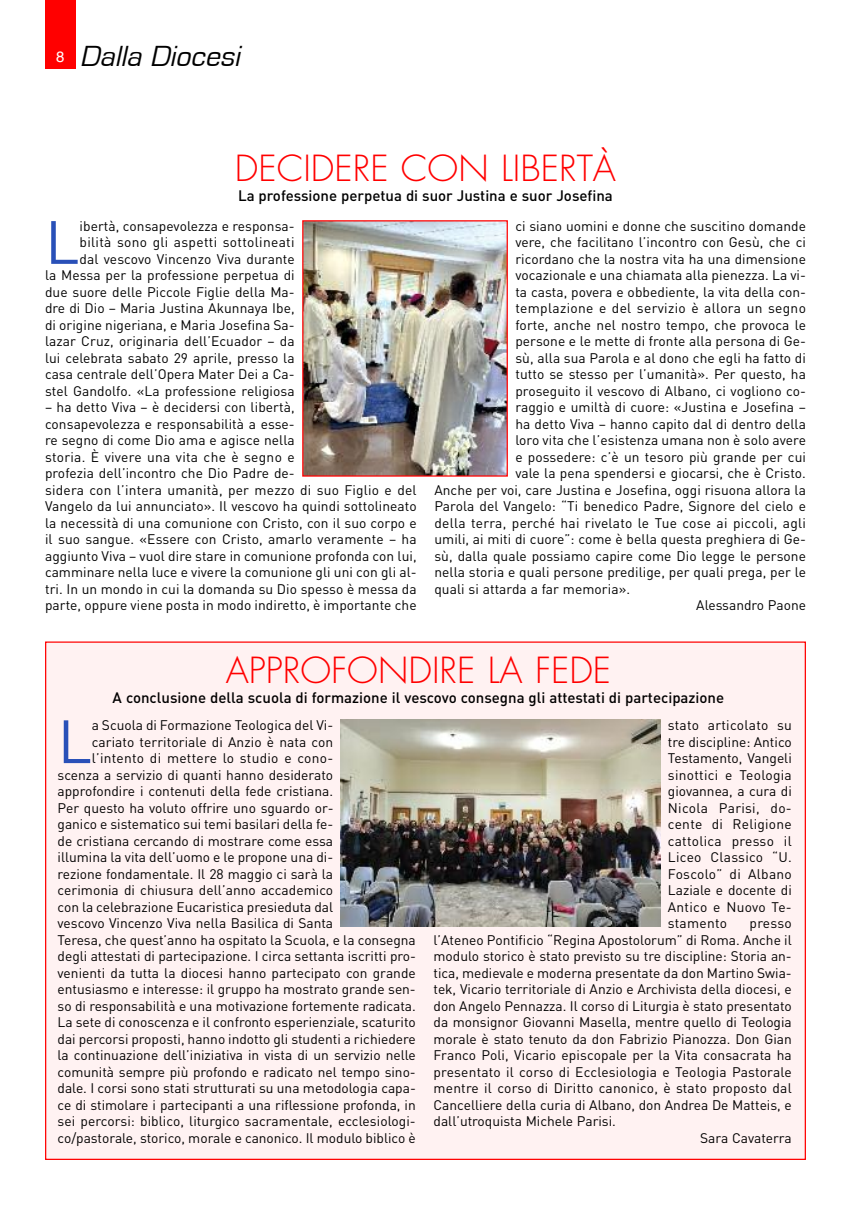
<style>
.page{position:relative;width:851px;height:1205px;background:#fff}
.page>*{position:absolute;margin:0;border:0;box-sizing:border-box;transform-origin:0 0}
.t1{font:60px "DIN";color:#2950b8}
.t2{font:300 35px "Futura Std";color:#f00}
.t3{font:italic 30px "Eurostile";color:#000}
.t4{font:500 15px "DIN";color:#000}
.t5{font:13.75px/16.5px "DIN";color:#000;text-align:right}
.t6{font:13.75px "DIN";letter-spacing:.02em;color:#000}
.t7{font:13.75px "DIN";letter-spacing:.025em;color:#000}
.s1{font-family:"Helvetica";font-style:normal;font-size:15px;color:#fff}
</style>
<div class="page">
<div style="left:45px;top:0;width:31px;height:68px;background:#f00"></div>
<div style="left:46px;top:643px;width:758px;height:515px;background:#fff2f2"></div>
<img style="left:304px;top:222px;width:202px;height:253px">
<div style="left:302px;top:220px;width:206px;height:257px;border:1px solid #f00"></div>
<img style="left:340px;top:719px;width:320px;height:207px">
<h3 class="t3" style="left:56px;top:42px;width:191px"><span class="s1">8</span> dalla diocesi</h3>
<h2 class="t2" style="left:235px;top:152px;width:382px">DECIDERE CON LIBERTÀ</h2>
<p class="t4" style="left:238px;top:187px;width:376px">La professione perpetua di suor Justina e suor Josefina</p>
<p class="t5" style="left:45px;top:218px;width:251px">ibertà, consapevolezza e responsa&shy;bilità sono gli aspetti sottolineati<br>dal vescovo Vincenzo Viva durante<br>la Messa per la professione perpetua di due suore delle Piccole Figlie della Ma&shy;dre di Dio – Maria Justina Akunnaya Ibe, di origine nigeriana, e Maria Josefina Sa&shy;lazar Cruz, originaria dell’Ecuador – da lui celebrata sabato 29 aprile, presso la casa centrale dell’Opera Mater Dei a Ca&shy;stel Gandolfo. «La professione religiosa</p>
<p class="t5" style="left:45px;top:399px;width:373px;text-align:left">– ha detto Viva – è decidersi con libertà,<br>consapevolezza e responsabilità a esse-<br>re segno di come Dio ama e agisce nella<br>storia. È vivere una vita che è segno e<br>profezia dell’incontro che Dio Padre de-<br>sidera con l’intera umanità, per mezzo di suo Figlio e del Vangelo da lui annunciato». Il vescovo ha quindi sottolineato la necessità di una comunione con Cristo, con il suo corpo e il suo sangue. «Essere con Cristo, amarlo veramente – ha aggiunto Viva – vuol dire stare in comunione profonda con lui, camminare nella luce e vivere la comunione gli uni con gli al&shy;tri. In un mondo in cui la domanda su Dio spesso è messa da parte, oppure viene posta in modo indiretto, è importante che</p>
<h1 class="t1" style="left:45px;top:208px;width:36px">L</h1>
<p class="t5" style="left:515px;top:218px;width:292px">ci siano uomini e donne che suscitino domande</p>
<p class="t5" style="left:515px;top:234px;width:292px">vere, che facilitano l’incontro con Gesù, che ci</p>
<p class="t5" style="left:515px;top:251px;width:292px">ricordano che la nostra vita ha una dimensione</p>
<p class="t5" style="left:515px;top:267px;width:292px">vocazionale e una chiamata alla pienezza. La vi-</p>
<p class="t5" style="left:515px;top:284px;width:292px">ta casta, povera e obbediente, la vita della con-</p>
<p class="t7" style="left:515px;top:301px;width:292px">templazione e del servizio è allora un segno</p>
<p class="t5" style="left:515px;top:317px;width:292px">forte, anche nel nostro tempo, che provoca le</p>
<p class="t5" style="left:515px;top:333px;width:292px">persone e le mette di fronte alla persona di Ge-</p>
<p class="t5" style="left:515px;top:350px;width:292px">sù, alla sua Parola e al dono che egli ha fatto di</p>
<p class="t5" style="left:515px;top:366px;width:292px">tutto se stesso per l’umanità». Per questo, ha</p>
<p class="t5" style="left:515px;top:383px;width:292px">proseguito il vescovo di Albano, ci vogliono co-</p>
<p class="t5" style="left:515px;top:399px;width:292px">raggio e umiltà di cuore: «Justina e Josefina –</p>
<p class="t5" style="left:515px;top:416px;width:292px">ha detto Viva – hanno capito dal di dentro della</p>
<p class="t5" style="left:515px;top:432px;width:292px">loro vita che l’esistenza umana non è solo avere</p>
<p class="t5" style="left:515px;top:449px;width:292px">e possedere: c’è un tesoro più grande per cui</p>
<p class="t5" style="left:515px;top:465px;width:292px">vale la pena spendersi e giocarsi, che è Cristo.</p>
<p class="t5" style="left:434px;top:482px;width:373px">Anche per voi, care Justina e Josefina, oggi risuona allora la</p>
<p class="t5" style="left:434px;top:498px;width:373px">Parola del Vangelo: “Ti benedico Padre, Signore del cielo e</p>
<p class="t6" style="left:434px;top:515px;width:373px">della terra, perché hai rivelato le Tue cose ai piccoli, agli</p>
<p class="t5" style="left:434px;top:531px;width:373px">umili, ai miti di cuore”: come è bella questa preghiera di Ge-</p>
<p class="t5" style="left:434px;top:548px;width:373px">sù, dalla quale possiamo capire come Dio legge le persone</p>
<p class="t5" style="left:434px;top:564px;width:373px">nella storia e quali persone predilige, per quali prega, per le</p>
<p class="t5" style="left:434px;top:581px;width:197px">quali si attarda a far memoria».</p>
<p class="t5" style="left:696px;top:597px;width:111px">Alessandro Paone</p>
<h2 class="t2" style="left:226px;top:654px;width:387px">APPROFONDIRE LA FEDE</h2>
<p class="t4" style="left:113px;top:689px;width:613px">A conclusione della scuola di formazione il vescovo consegna gli attestati di partecipazione</p>
<h1 class="t1" style="left:58px;top:707px;width:36px">L</h1>
<p class="t5" style="left:92px;top:717px;width:243px">a Scuola di Formazione Teologica del Vi-</p>
<p class="t5" style="left:92px;top:733px;width:243px">cariato territoriale di Anzio è nata con</p>
<p class="t6" style="left:92px;top:750px;width:243px">l’intento di mettere lo studio e cono-</p>
<p class="t5" style="left:58px;top:766px;width:277px">scenza a servizio di quanti hanno desiderato</p>
<p class="t5" style="left:58px;top:783px;width:277px">approfondire i contenuti della fede cristiana.</p>
<p class="t5" style="left:58px;top:799px;width:277px">Per questo ha voluto offrire uno sguardo or-</p>
<p class="t5" style="left:58px;top:816px;width:277px">ganico e sistematico sui temi basilari della fe-</p>
<p class="t5" style="left:58px;top:832px;width:277px">de cristiana cercando di mostrare come essa</p>
<p class="t5" style="left:58px;top:849px;width:277px">illumina la vita dell’uomo e le propone una di-</p>
<p class="t5" style="left:58px;top:865px;width:277px">rezione fondamentale. Il 28 maggio ci sarà la</p>
<p class="t5" style="left:58px;top:882px;width:277px">cerimonia di chiusura dell’anno accademico</p>
<p class="t5" style="left:58px;top:898px;width:277px">con la celebrazione Eucaristica presieduta dal</p>
<p class="t5" style="left:58px;top:915px;width:277px">vescovo Vincenzo Viva nella Basilica di Santa</p>
<p class="t5" style="left:58px;top:931px;width:360px">Teresa, che quest’anno ha ospitato la Scuola, e la consegna</p>
<p class="t5" style="left:58px;top:948px;width:360px">degli attestati di partecipazione. I circa settanta iscritti pro-</p>
<p class="t5" style="left:58px;top:964px;width:360px">venienti da tutta la diocesi hanno partecipato con grande</p>
<p class="t5" style="left:58px;top:981px;width:360px">entusiasmo e interesse: il gruppo ha mostrato grande sen-</p>
<p class="t5" style="left:58px;top:997px;width:360px">so di responsabilità e una motivazione fortemente radicata.</p>
<p class="t5" style="left:58px;top:1014px;width:360px">La sete di conoscenza e il confronto esperienziale, scaturito</p>
<p class="t5" style="left:58px;top:1030px;width:360px">dai percorsi proposti, hanno indotto gli studenti a richiedere</p>
<p class="t5" style="left:58px;top:1047px;width:360px">la continuazione dell’iniziativa in vista di un servizio nelle</p>
<p class="t5" style="left:58px;top:1063px;width:360px">comunità sempre più profondo e radicato nel tempo sino-</p>
<p class="t5" style="left:58px;top:1080px;width:360px">dale. I corsi sono stati strutturati su una metodologia capa-</p>
<p class="t5" style="left:58px;top:1096px;width:360px">ce di stimolare i partecipanti a una riflessione profonda, in</p>
<p class="t5" style="left:58px;top:1113px;width:360px">sei percorsi: biblico, liturgico sacramentale, ecclesiologi-</p>
<p class="t5" style="left:58px;top:1129px;width:360px">co/pastorale, storico, morale e canonico. Il modulo biblico è</p>
<p class="t5" style="left:667px;top:717px;width:125px;text-align:justify">stato articolato su tre discipline: Antico Testamento, Vangeli sinottici e Teologia giovannea, a cura di Nicola Parisi, do&shy;cente di Religione cattolica presso il Liceo Classico “U.<br>Foscolo” di Albano Laziale e docente di Antico e Nuovo Te&shy;stamento</p>
<p class="t5" style="left:749px;top:915px;width:44px">presso</p>
<p class="t5" style="left:433px;top:931px;width:360px">l’Ateneo Pontificio “Regina Apostolorum” di Roma. Anche il</p>
<p class="t5" style="left:433px;top:948px;width:360px">modulo storico è stato previsto su tre discipline: Storia an-</p>
<p class="t5" style="left:433px;top:964px;width:360px">tica, medievale e moderna presentate da don Martino Swia-</p>
<p class="t5" style="left:433px;top:981px;width:360px">tek, Vicario territoriale di Anzio e Archivista della diocesi, e</p>
<p class="t5" style="left:433px;top:997px;width:360px">don Angelo Pennazza. Il corso di Liturgia è stato presentato</p>
<p class="t5" style="left:433px;top:1014px;width:360px">da monsignor Giovanni Masella, mentre quello di Teologia</p>
<p class="t5" style="left:433px;top:1030px;width:360px">morale è stato tenuto da don Fabrizio Pianozza. Don Gian</p>
<p class="t5" style="left:433px;top:1047px;width:360px">Franco Poli, Vicario episcopale per la Vita consacrata ha</p>
<p class="t5" style="left:433px;top:1063px;width:360px">presentato il corso di Ecclesiologia e Teologia Pastorale</p>
<p class="t5" style="left:433px;top:1080px;width:360px">mentre il corso di Diritto canonico, è stato proposto dal</p>
<p class="t5" style="left:433px;top:1096px;width:360px">Cancelliere della curia di Albano, don Andrea De Matteis, e</p>
<p class="t5" style="left:433px;top:1113px;width:184px">dall’utroquista Michele Parisi.</p>
<p class="t5" style="left:700px;top:1129px;width:93px">Sara Cavaterra</p>
</div>
